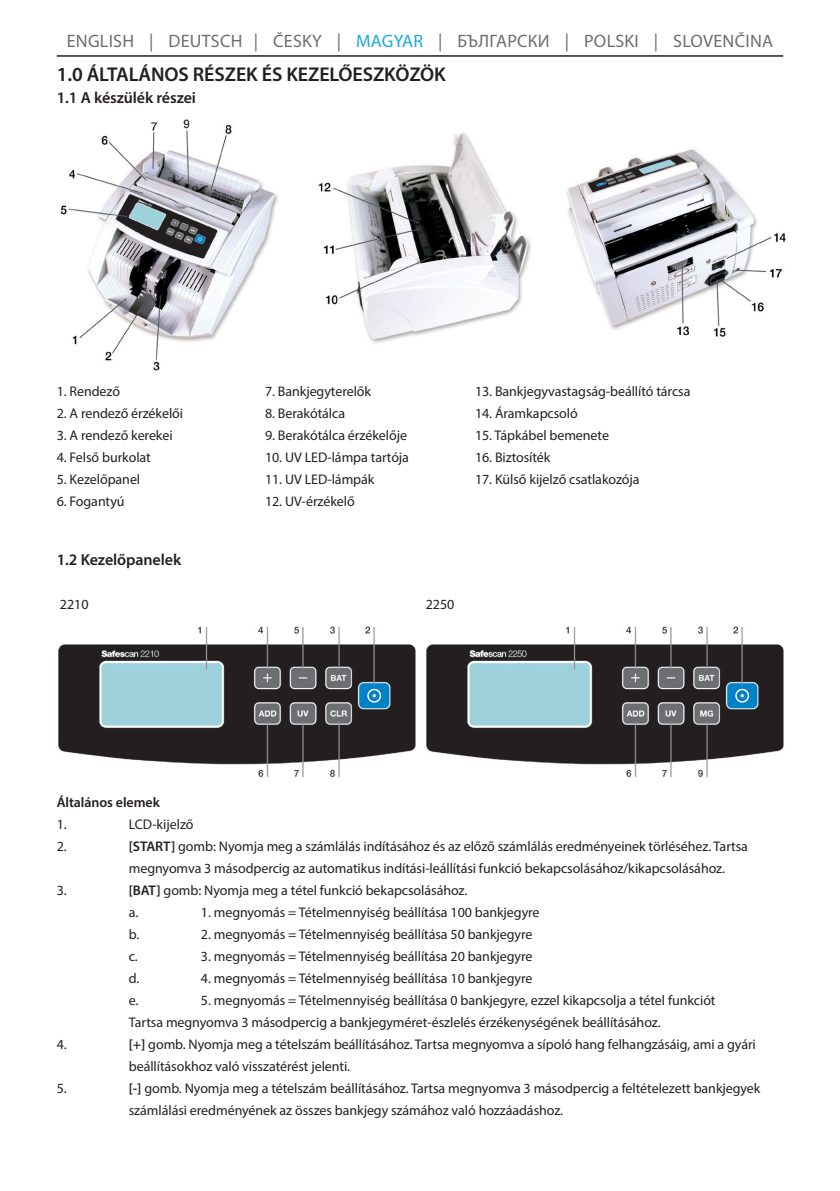
<style>
.page{position:relative;width:840px;height:1191px;background:#fff}
.page>*{position:absolute;margin:0;border:0;box-sizing:border-box;transform-origin:0 0}
.t1{font:600 20px "Myriad Pro";letter-spacing:-.005em;color:#231f20}
.t2{font:18px "Myriad Pro";letter-spacing:.015em;color:#6c6d70}
.t3{font:600 16px "Myriad Pro";letter-spacing:-.005em;color:#231f20}
.t4{font:14px/22px "Myriad Pro";letter-spacing:-.005em;color:#231f20}
.t5{font:600 14px "Myriad Pro";letter-spacing:-.005em;color:#231f20}
.s1{color:#1baadc}
.s2{font-weight:600}
</style>
<div class="page">
<img style="left:58px;top:626px;width:358px;height:152px">
<img style="left:426px;top:626px;width:358px;height:152px">
<hr style="left:57px;top:55px;width:725px;height:2px;background:#231f20">
<img style="left:60px;top:119px;width:726px;height:252px">
<p class="t2" style="left:67px;top:30px;width:707px">ENGLISH | DEUTSCH | ČESKY | <span class="s1">MAGYAR</span> | БЪЛГАРСКИ | POLSKI | SLOVENČINA</p>
<h1 class="t1" style="left:57px;top:61px;width:390px">1.0 ÁLTALÁNOS RÉSZEK ÉS KEZELŐESZKÖZÖK</h1>
<p class="t3" style="left:57px;top:87px;width:141px">1.1 A készülék részei</p>
<p class="t4" style="left:57px;top:380px;width:65px">1. Rendező</p>
<p class="t4" style="left:57px;top:402px;width:128px">2. A rendező érzékelői</p>
<p class="t4" style="left:57px;top:424px;width:117px">3. A rendező kerekei</p>
<p class="t4" style="left:57px;top:446px;width:96px">4. Felső burkolat</p>
<p class="t4" style="left:57px;top:468px;width:85px">5. Kezelőpanel</p>
<p class="t4" style="left:57px;top:490px;width:69px">6. Fogantyú</p>
<p class="t4" style="left:265px;top:380px;width:107px">7. Bankjegyterelők</p>
<p class="t4" style="left:265px;top:402px;width:82px">8. Berakótálca</p>
<p class="t4" style="left:265px;top:424px;width:143px">9. Berakótálca érzékelője</p>
<p class="t4" style="left:265px;top:446px;width:145px">10. UV LED-lámpa tartója</p>
<p class="t4" style="left:265px;top:468px;width:111px">11. UV LED-lámpák</p>
<p class="t4" style="left:265px;top:490px;width:91px">12. UV-érzékelő</p>
<p class="t3" style="left:57px;top:549px;width:126px">1.2 Kezelőpanelek</p>
<p class="t4" style="left:60px;top:593px;width:30px">2210</p>
<p class="t4" style="left:425px;top:593px;width:30px">2250</p>
<p class="t4" style="left:475px;top:380px;width:217px">13. Bankjegyvastagság-beállító tárcsa</p>
<p class="t4" style="left:475px;top:402px;width:104px">14. Áramkapcsoló</p>
<p class="t4" style="left:475px;top:424px;width:135px">15. Tápkábel bemenete</p>
<p class="t4" style="left:475px;top:446px;width:77px">16. Biztosíték</p>
<p class="t4" style="left:475px;top:468px;width:166px">17. Külső kijelző csatlakozója</p>
<p class="t5" style="left:57px;top:793px;width:105px">Általános elemek</p>
<p class="t4" style="left:57px;top:813px;width:12px">1.</p>
<p class="t4" style="left:129px;top:813px;width:66px">LCD-kijelző</p>
<p class="t4" style="left:57px;top:835px;width:12px">2.</p>
<p class="t4" style="left:129px;top:835px;width:620px"><span class="s2">[START]</span> gomb: Nyomja meg a számlálás indításához és az előző számlálás eredményeinek törléséhez. Tartsa megnyomva 3 másodpercig az automatikus indítási-leállítási funkció bekapcsolásához/kikapcsolásához.</p>
<p class="t4" style="left:57px;top:879px;width:12px">3.</p>
<p class="t4" style="left:129px;top:879px;width:340px"><span class="s2">[BAT]</span> gomb: Nyomja meg a tétel funkció bekapcsolásához. a.</p>
<p class="t4" style="left:201px;top:901px;width:340px">1. megnyomás = Tételmennyiség beállítása 100 bankjegyre</p>
<p class="t4" style="left:129px;top:923px;width:12px">b.</p>
<p class="t4" style="left:201px;top:923px;width:333px">2. megnyomás = Tételmennyiség beállítása 50 bankjegyre</p>
<p class="t4" style="left:129px;top:945px;width:10px">c.</p>
<p class="t4" style="left:201px;top:945px;width:333px">3. megnyomás = Tételmennyiség beállítása 20 bankjegyre</p>
<p class="t4" style="left:129px;top:967px;width:12px">d.</p>
<p class="t4" style="left:201px;top:967px;width:333px">4. megnyomás = Tételmennyiség beállítása 10 bankjegyre</p>
<p class="t4" style="left:129px;top:989px;width:11px">e.</p>
<p class="t4" style="left:129px;top:989px;width:588px;text-indent:72px">5. megnyomás = Tételmennyiség beállítása 0 bankjegyre, ezzel kikapcsolja a tétel funkciót<br>Tartsa megnyomva 3 másodpercig a bankjegyméret-észlelés érzékenységének beállításához.</p>
<p class="t4" style="left:57px;top:1033px;width:12px">4.</p>
<p class="t4" style="left:129px;top:1033px;width:628px"><span class="s2">[+]</span> gomb. Nyomja meg a tételszám beállításához. Tartsa megnyomva a sípoló hang felhangzásáig, ami a gyári beállításokhoz való visszatérést jelenti.</p>
<p class="t4" style="left:57px;top:1077px;width:12px">5.</p>
<p class="t4" style="left:129px;top:1077px;width:632px"><span class="s2">[-]</span> gomb. Nyomja meg a tételszám beállításához. Tartsa megnyomva 3 másodpercig a feltételezett bankjegyek számlálási eredményének az összes bankjegy számához való hozzáadáshoz.</p>
</div>
